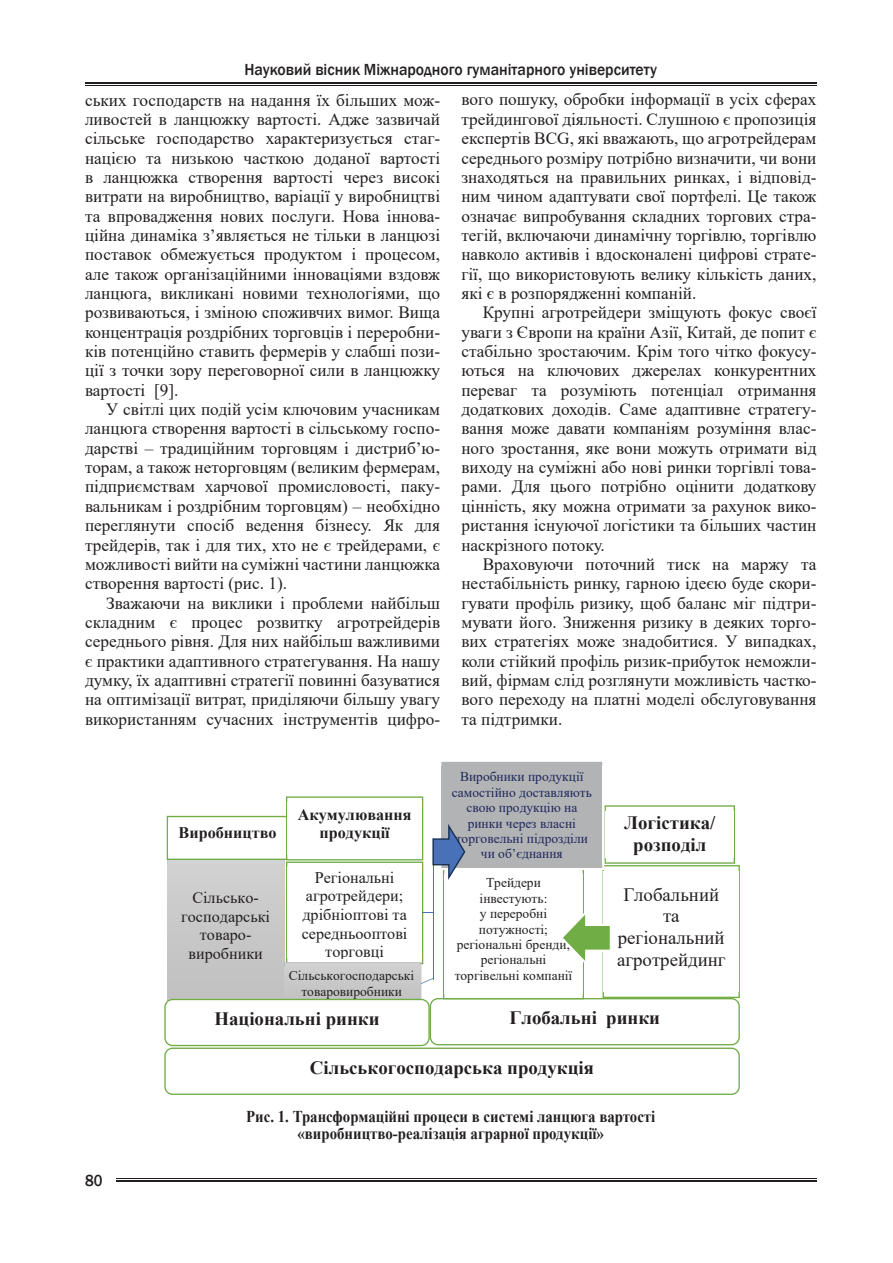
<style>
.page{position:relative;width:893px;height:1263px;background:#fff}
.page>*{position:absolute;margin:0;border:0;box-sizing:border-box;transform-origin:0 0}
.t1{font:700 18.9px "Times New Roman";color:#231f20}
.t2{font:700 18.75px/21.8px "Times New Roman";color:#231f20;text-align:center}
.t3{font:18.75px/21.6px "Times New Roman";color:#231f20;text-align:center}
.t4{font:17.25px/19.4px "Times New Roman";color:#231f20;text-align:justify}
.t5{font:700 16.5px/16.5px "Times New Roman";color:#231f20;text-align:center;scale:.9 1}
.t6{font:500 16.5px "Franklin Gothic";color:#231f20;scale:.95 1}
.t7{font:500 16.5px "Franklin Gothic";color:#231f20;scale:.9 1}
.t8{font:16.2px/18.6px "Times New Roman";color:#231f20;text-align:center}
.t9{font:700 16.2px/18.6px "Times New Roman";color:#231f20;text-align:center}
.t10{font:13.5px/15.5px "Times New Roman";color:#231f20;text-align:center}
.t11{font:13.5px/15.5px "Times New Roman";color:#1f285c;text-align:center}
</style>
<div class="page">
<hr style="left:85px;top:83px;width:731px;height:1px;background:#231f20">
<hr style="left:85px;top:85px;width:731px;height:1px;background:#231f20">
<hr style="left:116px;top:1180px;width:700px;height:1px;background:#231f20">
<hr style="left:116px;top:1178px;width:700px;height:1px;background:#231f20">
<svg style="left:164px;top:761px;width:576px;height:334px"></svg>
<p class="t6" style="left:245px;top:60px;width:436px">Науковий вісник Міжнародного гуманітарного університету</p>
<p class="t4" style="left:85px;top:90px;width:357px">ських господарств на надання їх більших мож&shy;ливостей в ланцюжку вартості. Адже зазвичай сільське господарство характеризується стаг&shy;нацією та низькою часткою доданої вартості в ланцюжка створення вартості через високі витрати на виробництво, варіації у виробництві та впровадження нових послуги. Нова іннова&shy;ційна динаміка з’являється не тільки в ланцюзі поставок обмежується продуктом і процесом, але також організаційними інноваціями вздовж ланцюга, викликані новими технологіями, що розвиваються, і зміною споживчих вимог. Вища концентрація роздрібних торговців і переробни&shy;ків потенційно ставить фермерів у слабші пози&shy;ції з точки зору переговорної сили в ланцюжку вартості [9].</p>
<p class="t4" style="left:85px;top:399px;width:357px;text-indent:21px">У світлі цих подій усім ключовим учасникам ланцюга створення вартості в сільському госпо&shy;дарстві – традиційним торговцям і дистриб’ю&shy;торам, а також неторговцям (великим фермерам, підприємствам харчової промисловості, паку&shy;вальникам і роздрібним торговцям) – необхідно переглянути спосіб ведення бізнесу. Як для трейдерів, так і для тих, хто не є трейдерами, є можливості вийти на суміжні частини ланцюжка створення вартості (рис. 1).</p>
<p class="t4" style="left:85px;top:593px;width:357px;text-indent:21px">Зважаючи на виклики і проблеми найбільш складним є процес розвитку агротрейдерів середнього рівня. Для них найбільш важливими є практики адаптивного стратегування. На нашу думку, їх адаптивні стратегії повинні базуватися на оптимізації витрат, приділяючи більшу увагу використанням сучасних інструментів цифро-</p>
<p class="t4" style="left:461px;top:89px;width:357px">вого пошуку, обробки інформації в усіх сферах трейдингової діяльності. Слушною є пропозиція експертів BCG, які вважають, що агротрейдерам середнього розміру потрібно визначити, чи вони знаходяться на правильних ринках, і відповід&shy;ним чином адаптувати свої портфелі. Це також означає випробування складних торгових стра&shy;тегій, включаючи динамічну торгівлю, торгівлю навколо активів і вдосконалені цифрові страте&shy;гії, що використовують велику кількість даних, які є в розпорядженні компаній.</p>
<p class="t4" style="left:461px;top:302px;width:357px;text-indent:21px">Крупні агротрейдери зміщують фокус своєї уваги з Європи на країни Азії, Китай, де попит є стабільно зростаючим. Крім того чітко фокусу&shy;ються на ключових джерелах конкурентних переваг та розуміють потенціал отримання додаткових доходів. Саме адаптивне стратегу&shy;вання може давати компаніям розуміння влас&shy;ного зростання, яке вони можуть отримати від виходу на суміжні або нові ринки торгівлі това&shy;рами. Для цього потрібно оцінити додаткову цінність, яку можна отримати за рахунок вико&shy;ристання існуючої логістики та більших частин наскрізного потоку.</p>
<p class="t4" style="left:461px;top:554px;width:357px;text-indent:21px">Враховуючи поточний тиск на маржу та нестабільність ринку, гарною ідеєю буде скори&shy;гувати профіль ризику, щоб баланс міг підтри&shy;мувати його. Зниження ризику в деяких торго&shy;вих стратегіях може знадобитися. У випадках, коли стійкий профіль ризик-прибуток неможли&shy;вий, фірмам слід розглянути можливість частко&shy;вого переходу на платні моделі обслуговування та підтримки.</p>
<p class="t11" style="left:452px;top:769px;width:142px">Виробники продукції самостійно доставляють свою продукцію на ринки через власні торговельні підрозділи чи об’єднання</p>
<p class="t9" style="left:298px;top:805px;width:115px">Акумулювання продукції</p>
<p class="t8" style="left:302px;top:868px;width:107px">Регіональні агротрейдери; дрібніоптові та середньооптові торговці</p>
<p class="t10" style="left:289px;top:968px;width:127px">Сільськогосподарські товаровиробники</p>
<p class="t9" style="left:179px;top:824px;width:99px">Виробництво</p>
<p class="t2" style="left:624px;top:812px;width:93px">Логістика/ розподіл</p>
<p class="t10" style="left:455px;top:875px;width:119px">Трейдери інвестують:<br>у переробні потужності; регіональні бренди; регіональні торгівельні компанії</p>
<p class="t3" style="left:617px;top:883px;width:110px">Глобальний та регіональний агротрейдинг</p>
<p class="t8" style="left:181px;top:888px;width:90px">Сільсько&shy;господарські товаро&shy;виробники</p>
<p class="t1" style="left:214px;top:1008px;width:167px">Національні ринки</p>
<p class="t1" style="left:509px;top:1007px;width:152px">Глобальні ринки</p>
<p class="t2" style="left:310px;top:1057px;width:285px">Сільськогосподарська продукція</p>
<p class="t7" style="left:85px;top:1171px;width:21px">80</p>
<p class="t5" style="left:246px;top:1108px;width:456px">Рис. 1. Трансформаційні проц еси в системі ланцюга вартості «виробництво-реалізація аграрної продукції»</p>
</div>
